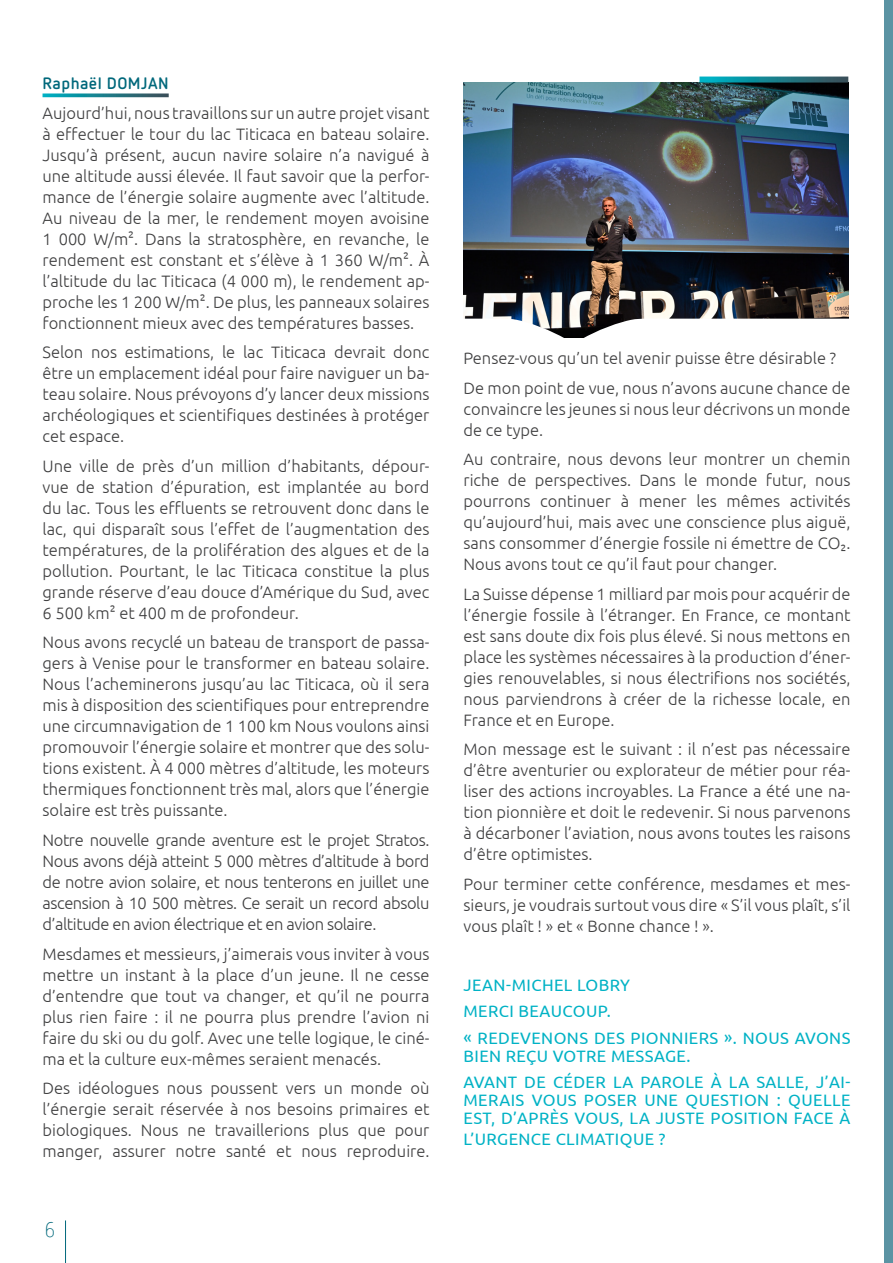
<style>
.page{position:relative;width:893px;height:1263px;background:#fff}
.page>*{position:absolute;margin:0;border:0;box-sizing:border-box;transform-origin:0 0}
.t1{font:300 21px "Netto OT";color:#00687b}
.t2{font:300 16.5px/21px "Ubuntu";color:#3e3e3f;text-align:justify}
.t3{font:16.5px/18px "Ubuntu";letter-spacing:.025em;color:#00b2c5}
.t4{font:700 16.5px "Netto OT";letter-spacing:.025em;color:#00687b}
</style>
<div class="page">
<hr style="left:65px;top:1220px;width:1px;height:43px;background:#00687b">
<div style="left:884px;top:0;width:9px;height:1263px;background:#5b93a3"></div>
<svg style="left:43px;top:93px;width:126px;height:4px"></svg>
<img style="left:463px;top:83px;width:385px;height:236px">
<svg style="left:511px;top:319px;width:126px;height:19px"></svg>
<svg style="left:699px;top:77px;width:149px;height:6px"></svg>
<p class="t4" style="left:43px;top:73px;width:128px">Raphaël DOMJAN</p>
<p class="t2" style="left:43px;top:102px;width:388px">Aujourd’hui, nous travaillons sur un autre projet visant à effectuer le tour du lac Titicaca en bateau solaire.<br>Jusqu’à présent, aucun navire solaire n’a navigué à une altitude aussi élevée. Il faut savoir que la perfor&shy;mance de l’énergie solaire augmente avec l’altitude.<br>Au niveau de la mer, le rendement moyen avoisine 1 000 W/m2. Dans la stratosphère, en revanche, le rendement est constant et s’élève à 1 360 W/m2. À l’altitude du lac Titicaca (4 000 m), le rendement ap&shy;proche les 1 200 W/m2. De plus, les panneaux solaires fonctionnent mieux avec des températures basses.</p>
<p class="t2" style="left:43px;top:342px;width:388px">Selon nos estimations, le lac Titicaca devrait donc être un emplacement idéal pour faire naviguer un ba&shy;teau solaire. Nous prévoyons d’y lancer deux missions archéologiques et scientifiques destinées à protéger cet espace.</p>
<p class="t2" style="left:43px;top:455px;width:388px">Une ville de près d’un million d’habitants, dépour&shy;vue de station d’épuration, est implantée au bord du lac. Tous les effluents se retrouvent donc dans le lac, qui disparaît sous l’effet de l’augmentation des températures, de la prolifération des algues et de la pollution. Pourtant, le lac Titicaca constitue la plus grande réserve d’eau douce d’Amérique du Sud, avec 6 500 km2 et 400 m de profondeur.</p>
<p class="t2" style="left:43px;top:632px;width:388px">Nous avons recyclé un bateau de transport de passa&shy;gers à Venise pour le transformer en bateau solaire.<br>Nous l’acheminerons jusqu’au lac Titicaca, où il sera mis à disposition des scientifiques pour entreprendre une circumnavigation de 1 100 km Nous voulons ainsi promouvoir l’énergie solaire et montrer que des solu&shy;tions existent. À 4 000 mètres d’altitude, les moteurs thermiques fonctionnent très mal, alors que l’énergie solaire est très puissante.</p>
<p class="t2" style="left:43px;top:829px;width:388px">Notre nouvelle grande aventure est le projet Stratos.<br>Nous avons déjà atteint 5 000 mètres d’altitude à bord de notre avion solaire, et nous tenterons en juillet une ascension à 10 500 mètres. Ce serait un record absolu d’altitude en avion électrique et en avion solaire.</p>
<p class="t2" style="left:43px;top:943px;width:388px">Mesdames et messieurs, j’aimerais vous inviter à vous mettre un instant à la place d’un jeune. Il ne cesse d’entendre que tout va changer, et qu’il ne pourra plus rien faire : il ne pourra plus prendre l’avion ni faire du ski ou du golf. Avec une telle logique, le ciné&shy;ma et la culture eux-mêmes seraient menacés.</p>
<p class="t2" style="left:43px;top:1077px;width:388px">Des idéologues nous poussent vers un monde où l’énergie serait réservée à nos besoins primaires et biologiques. Nous ne travaillerions plus que pour manger, assurer notre santé et nous reproduire.</p>
<p class="t1" style="left:45px;top:1218px;width:12px">6</p>
<p class="t2" style="left:463px;top:347px;width:374px">Pensez-vous qu’un tel avenir puisse être désirable ?</p>
<p class="t2" style="left:463px;top:377px;width:388px">De mon point de vue, nous n’avons aucune chance de convaincre les jeunes si nous leur décrivons un monde de ce type.</p>
<p class="t2" style="left:463px;top:448px;width:388px">Au contraire, nous devons leur montrer un chemin riche de perspectives. Dans le monde futur, nous pourrons continuer à mener les mêmes activités qu’aujourd’hui, mais avec une conscience plus aiguë, sans consommer d’énergie fossile ni émettre de CO2.<br>Nous avons tout ce qu’il faut pour changer.</p>
<p class="t2" style="left:463px;top:583px;width:388px">La Suisse dépense 1 milliard par mois pour acquérir de l’énergie fossile à l’étranger. En France, ce montant est sans doute dix fois plus élevé. Si nous mettons en place les systèmes nécessaires à la production d’éner&shy;gies renouvelables, si nous électrifions nos sociétés, nous parviendrons à créer de la richesse locale, en France et en Europe.</p>
<p class="t2" style="left:463px;top:738px;width:388px">Mon message est le suivant : il n’est pas nécessaire d’être aventurier ou explorateur de métier pour réa&shy;liser des actions incroyables. La France a été une na&shy;tion pionnière et doit le redevenir. Si nous parvenons à décarboner l’aviation, nous avons toutes les raisons d’être optimistes.</p>
<p class="t2" style="left:463px;top:873px;width:388px">Pour terminer cette conférence, mesdames et mes&shy;sieurs, je voudrais surtout vous dire « S’il vous plaît, s’il vous plaît ! » et « Bonne chance ! ».</p>
<p class="t3" style="left:463px;top:975px;width:168px">JEAN-MICHEL LOBRY</p>
<p class="t3" style="left:463px;top:1002px;width:149px">MERCI BEAUCOUP.</p>
<p class="t3" style="left:463px;top:1028px;width:388px">« REDEVENONS DES PIONNIERS ». NOUS AVONS<br>BIEN REÇU VOTRE MESSAGE.</p>
<p class="t3" style="left:463px;top:1073px;width:388px;text-align:justify">AVANT DE CÉDER LA PAROLE À LA SALLE, J’AI-MERAIS VOUS POSER UNE QUESTION : QUELLE EST, D’APRÈS VOUS, LA JUSTE POSITION FACE À</p>
<p class="t3" style="left:463px;top:1130px;width:204px">L’URGENCE CLIMATIQUE ?</p>
</div>
